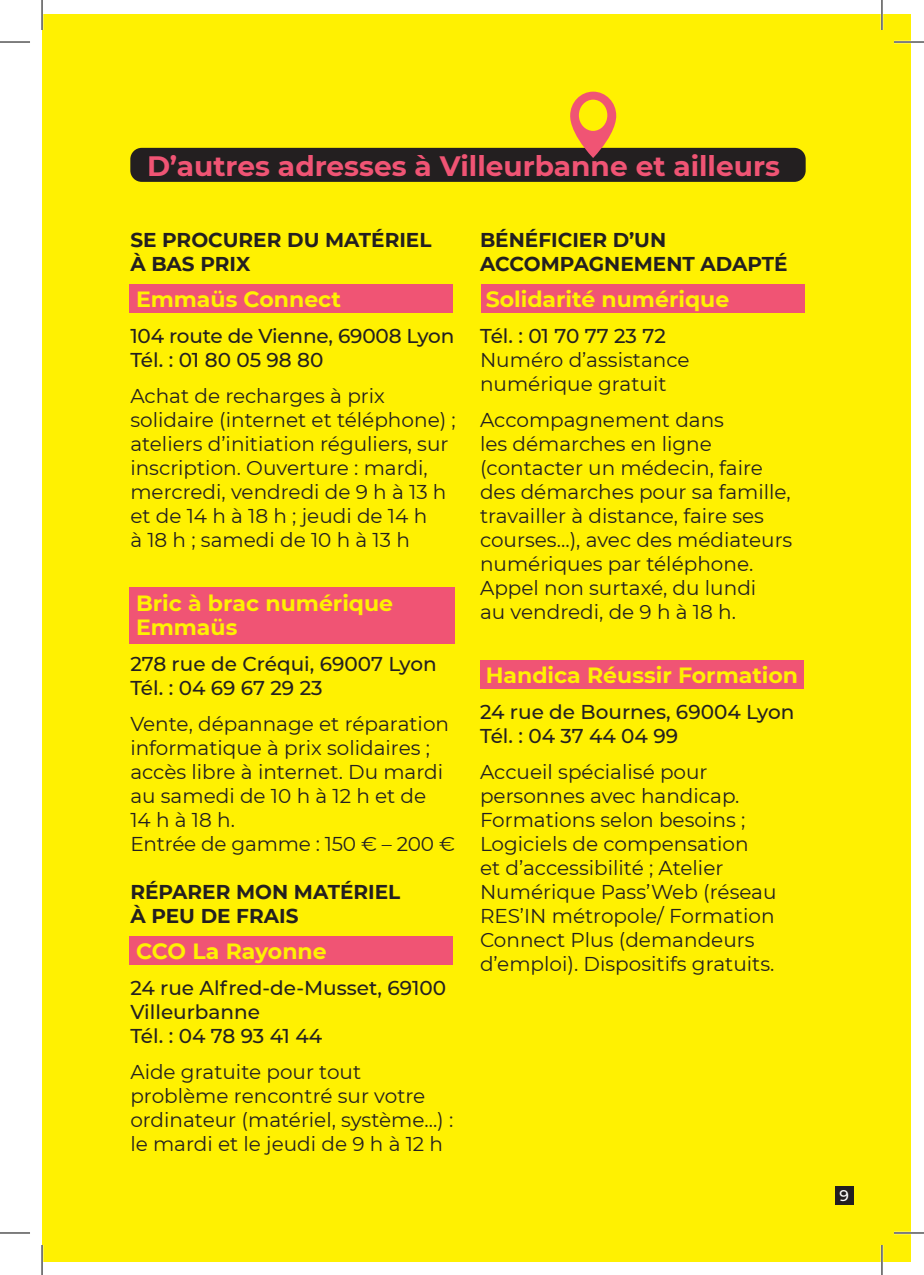
<style>
.page{position:relative;width:924px;height:1275px;background:#fff}
.page>*{position:absolute;margin:0;border:0;box-sizing:border-box;transform-origin:0 0}
.t1{font:700 28px "Montserrat";color:#f05474}
.t2{font:700 22px/24px "Montserrat";color:#fff101}
.t3{font:20px/24px "Montserrat";color:#231f20}
.t4{font:500 20px/24px "Montserrat";color:#231f20}
.t5{font:700 20px/24px "Montserrat";color:#231f20}
.t6{font:500 15.4px "Montserrat";color:#fff}
</style>
<div class="page">
<div style="left:42px;top:14px;width:867px;height:1247px;background:#fff101"></div>
<div style="left:834px;top:1185px;width:19px;height:19px;background:#231f20"></div>
<div style="left:129px;top:284px;width:323px;height:28px;background:#f05474"></div>
<div style="left:129px;top:936px;width:323px;height:29px;background:#f05474"></div>
<div style="left:480px;top:661px;width:323px;height:28px;background:#f05474"></div>
<div style="left:481px;top:285px;width:323px;height:28px;background:#f05474"></div>
<div style="left:129px;top:587px;width:325px;height:57px;background:#f05474"></div>
<div style="left:130px;top:148px;width:675px;height:34px;background:#231f20;border-radius:11px"></div>
<svg style="left:568px;top:92px;width:48px;height:66px"></svg>
<hr style="left:893px;top:41px;width:30px;height:2px;background:#fff">
<hr style="left:893px;top:1231px;width:30px;height:3px;background:#fff">
<hr style="left:880px;top:0;width:2px;height:30px;background:#fff">
<hr style="left:880px;top:1245px;width:2px;height:30px;background:#fff">
<hr style="left:0;top:42px;width:30px;height:1px;background:#000">
<hr style="left:893px;top:42px;width:30px;height:1px;background:#000">
<hr style="left:0;top:1232px;width:30px;height:1px;background:#000">
<hr style="left:893px;top:1232px;width:30px;height:1px;background:#000">
<hr style="left:42px;top:0;width:1px;height:30px;background:#000">
<hr style="left:42px;top:1245px;width:1px;height:30px;background:#000">
<hr style="left:881px;top:0;width:1px;height:30px;background:#000">
<hr style="left:881px;top:1245px;width:1px;height:30px;background:#000">
<h1 class="t1" style="left:147px;top:145px;width:634px">D’autres adresses à Villeurbanne et ailleurs</h1>
<p class="t5" style="left:130px;top:227px;width:302px">SE PROCURER DU MATÉRIEL<br>À BAS PRIX</p>
<p class="t2" style="left:136px;top:286px;width:206px">Emmaüs Connect</p>
<p class="t4" style="left:130px;top:323px;width:325px">104 route de Vienne, 69008 Lyon<br>Tél. : 01 80 05 98 80</p>
<p class="t3" style="left:130px;top:383px;width:327px">Achat de recharges à prix solidaire (internet et téléphone) ; ateliers d’initiation réguliers, sur inscription. Ouverture : mardi, mercredi, vendredi de 9 h à 13 h et de 14 h à 18 h ; jeudi de 14 h<br>à 18 h ; samedi de 10 h à 13 h</p>
<p class="t2" style="left:136px;top:590px;width:258px">Bric à brac numérique<br>Emmaüs</p>
<p class="t4" style="left:130px;top:651px;width:308px">278 rue de Créqui, 69007 Lyon<br>Tél. : 04 69 67 29 23</p>
<p class="t3" style="left:130px;top:711px;width:326px">Vente, dépannage et réparation informatique à prix solidaires ; accès libre à internet. Du mardi au samedi de 10 h à 12 h et de<br>14 h à 18 h.<br>Entrée de gamme : 150 € – 200 €</p>
<p class="t5" style="left:130px;top:879px;width:271px">RÉPARER MON MATÉRIEL<br>À PEU DE FRAIS</p>
<p class="t2" style="left:136px;top:938px;width:192px">CCO La Rayonne</p>
<p class="t4" style="left:130px;top:975px;width:317px">24 rue Alfred-de-Musset, 69100<br>Villeurbanne<br>Tél. : 04 78 93 41 44</p>
<p class="t3" style="left:130px;top:1059px;width:324px">Aide gratuite pour tout problème rencontré sur votre ordinateur (matériel, système...) : le mardi et le jeudi de 9 h à 12 h</p>
<p class="t5" style="left:480px;top:227px;width:309px">BÉNÉFICIER D’UN<br>ACCOMPAGNEMENT ADAPTÉ</p>
<p class="t2" style="left:485px;top:286px;width:245px">Solidarité numérique</p>
<p class="t4" style="left:480px;top:323px;width:187px">Tél. : 01 70 77 23 72</p>
<p class="t3" style="left:480px;top:347px;width:211px">Numéro d’assistance numérique gratuit</p>
<p class="t3" style="left:480px;top:407px;width:314px">Accompagnement dans<br>les démarches en ligne (contacter un médecin, faire des démarches pour sa famille, travailler à distance, faire ses courses…), avec des médiateurs numériques par téléphone.<br>Appel non surtaxé, du lundi<br>au vendredi, de 9 h à 18 h.</p>
<p class="t2" style="left:485px;top:662px;width:314px">Handica Réussir Formation</p>
<p class="t4" style="left:480px;top:699px;width:316px">24 rue de Bournes, 69004 Lyon<br>Tél. : 04 37 44 04 99</p>
<p class="t3" style="left:480px;top:759px;width:298px">Accueil spécialisé pour personnes avec handicap.<br>Formations selon besoins ;<br>Logiciels de compensation<br>et d’accessibilité ; Atelier<br>Numérique Pass’Web (réseau<br>RES’IN métropole/ Formation<br>Connect Plus (demandeurs d’emploi). Dispositifs gratuits.</p>
<p class="t6" style="left:839px;top:1184px;width:11px">9</p>
</div>
